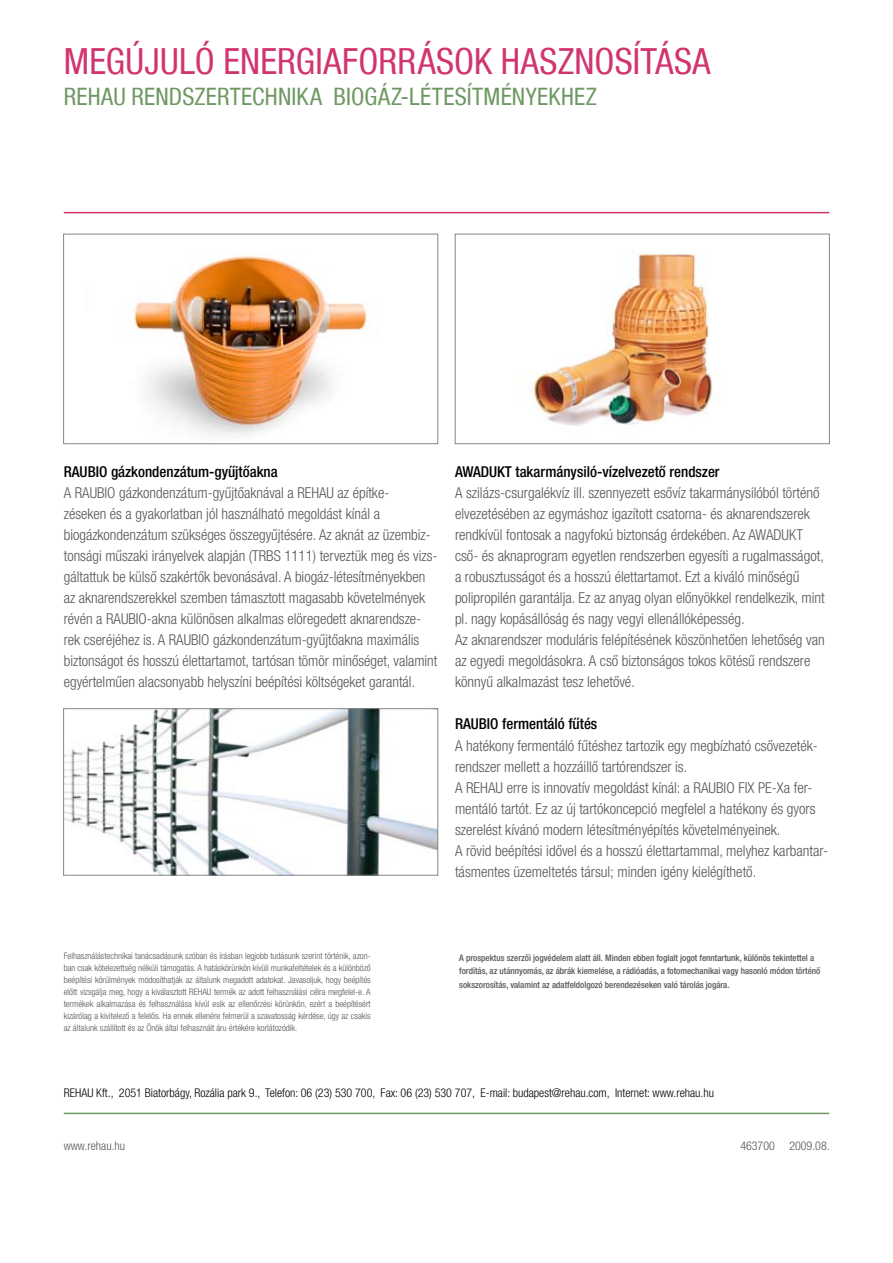
<style>
.page{position:relative;width:893px;height:1263px;background:#fff}
.page>*{position:absolute;margin:0;border:0;box-sizing:border-box;transform-origin:0 0}
.t1{font:condensed 36px "Helvetica Neue LT Com";color:#d1346e}
.t2{font:condensed 24px "Helvetica Neue LT Com";letter-spacing:.01em;color:#6e9862}
.t3{font:300 condensed 15px/21px "Helvetica Neue LT Com";color:#575656}
.t4{font:500 condensed 15px "Helvetica Neue LT Com";color:#000}
.t5{font:300 condensed 12px "Helvetica Neue LT Com";color:#000}
.t6{font:300 condensed 12px "Helvetica Neue LT Com";color:#575656}
.t7{font:300 condensed 9px/12px "Helvetica Neue LT Com";color:#575656;text-align:justify}
.t8{font:500 condensed 9px/13.5px "Helvetica Neue LT Com";color:#575656}
</style>
<div class="page">
<hr style="left:64px;top:212px;width:765px;height:1px;background:#d1346e">
<hr style="left:64px;top:1113px;width:765px;height:1px;background:#6e9862">
<img style="left:133px;top:255px;width:238px;height:180px">
<div style="left:63px;top:234px;width:375px;height:210px;border:1px solid #878786"></div>
<img style="left:532px;top:251px;width:181px;height:175px">
<div style="left:455px;top:234px;width:375px;height:210px;border:1px solid #878786"></div>
<img style="left:65px;top:710px;width:371px;height:163px">
<div style="left:63px;top:708px;width:375px;height:167px;border:1px solid #878786"></div>
<h1 class="t1" style="left:64px;top:40px;width:99px">MEGÚJULÓ</h1>
<h1 class="t1" style="left:223px;top:40px;width:18px">ENERGIA</h1>
<h1 class="t1" style="left:342px;top:40px;width:37px">FORRÁSOK</h1>
<h1 class="t1" style="left:501px;top:40px;width:20px">HASZNOS</h1>
<h1 class="t1" style="left:633px;top:40px;width:27px">ÍTÁSA</h1>
<h2 class="t2" style="left:64px;top:83px;width:81px">REHAU RENDSZERTE</h2>
<h2 class="t2" style="left:252px;top:83px;width:25px">CHNIKA</h2>
<h2 class="t2" style="left:334px;top:83px;width:13px">BIOGÁZ</h2>
<h2 class="t2" style="left:401px;top:83px;width:198px">-LÉTESÍTMÉNYEKHEZ</h2>
<p class="t4" style="left:64px;top:463px;width:216px">RAUBIO gázkondenzátum-gyűjtőakna</p>
<p class="t3" style="left:64px;top:483px;width:375px">A RAUBIO gázkondenzátum-gyűjtőaknával a REHAU az építke-<br>zéseken és a gyakorlatban jól használható megoldást kínál a biogázkondenzátum szükséges összegyűjtésére. Az aknát az üzembiz&shy;tonsági műszaki irányelvek alapján (TRBS 1111) terveztük meg és vizs&shy;gáltattuk be külső szakértők bevonásával. A biogáz-létesítményekben az aknarendszerekkel szemben támasztott magasabb követelmények révén a RAUBIO-akna különösen alkalmas elöregedett aknarendsze&shy;rek cseréjéhez is. A RAUBIO gázkondenzátum-gyűjtőakna maximális biztonságot és hosszú élettartamot, tartósan tömör minőséget, valamint egyértelműen alacsonyabb helyszíni beépítési költségeket garantál.</p>
<p class="t4" style="left:455px;top:463px;width:266px">AWADUKT takarmánysiló-vízelvezető rendszer</p>
<p class="t3" style="left:455px;top:483px;width:371px">A szilázs-csurgalékvíz ill. szennyezett esővíz takarmánysilóból történő elvezetésében az egymáshoz igazított csatorna- és aknarendszerek rendkívül fontosak a nagyfokú biztonság érdekében. Az AWADUKT cső- és aknaprogram egyetlen rendszerben egyesíti a rugalmasságot, a robusztusságot és a hosszú élettartamot. Ezt a kiváló minőségű polipropilén garantálja. Ez az anyag olyan előnyökkel rendelkezik, mint pl. nagy kopásállóság és nagy vegyi ellenállóképesség.<br>Az aknarendszer moduláris felépítésének köszönhetően lehetőség van az egyedi megoldásokra. A cső biztonságos tokos kötésű rendszere könnyű alkalmazást tesz lehetővé.</p>
<p class="t4" style="left:455px;top:715px;width:144px">RAUBIO fermentáló fűtés</p>
<p class="t3" style="left:455px;top:735px;width:375px">A hatékony fermentáló fűtéshez tartozik egy megbízható csővezeték&shy;rendszer mellett a hozzáillő tartórendszer is.<br>A REHAU erre is innovatív megoldást kínál: a RAUBIO FIX PE-Xa fer&shy;mentáló tartót. Ez az új tartókoncepció megfelel a hatékony és gyors szerelést kívánó modern létesítményépítés követelményeinek.<br>A rövid beépítési idővel és a hosszú élettartammal, melyhez karbantar&shy;tásmentes üzemeltetés társul; minden igény kielégíthető.</p>
<p class="t7" style="left:64px;top:950px;width:308px">Felhasználástechnikai tanácsadásunk szóban és írásban legjobb tudásunk szerint történik, azon&shy;ban csak kötelezettség nélküli támogatás. A hatáskörünkön kívüli munkafeltételek és a különböző beépítési körülmények módosíthatják az általunk megadott adatokat. Javasoljuk, hogy beépítés előtt vizsgálja meg, hogy a kiválasztott REHAU termék az adott felhasználási célra megfelel-e. A termékek alkalmazása és felhasználása kívül esik az ellenőrzési körünkön, ezért a beépítésért kizárólag a kivitelező a felelős. Ha ennek ellenére felmerül a szavatosság kérdése, úgy az csakis az általunk szállított és az Önök által felhasznált áru értékére korlátozódik.</p>
<p class="t8" style="left:459px;top:950px;width:363px">A prospektus szerzői jogvédelem alatt áll. Minden ebben foglalt jogot fenntartunk, különös tekintettel a fordítás, az utánnyomás, az ábrák kiemelése, a rádióadás, a fotomechanikai vagy hasonló módon történő sokszorosítás, valamint az adatfeldolgozó berendezéseken való tárolás jogára.</p>
<p class="t5" style="left:64px;top:1086px;width:652px">REHAU Kft., 2051 Biatorbágy, Rozália park 9., Telefon: 06 (23) 530 700, Fax: 06 (23) 530 707, E-mail: budapest@rehau.com, Internet: www.rehau.hu</p>
<p class="t6" style="left:64px;top:1138px;width:63px">www.rehau.hu</p>
<p class="t6" style="left:740px;top:1138px;width:91px">463700 2009.08.</p>
</div>
